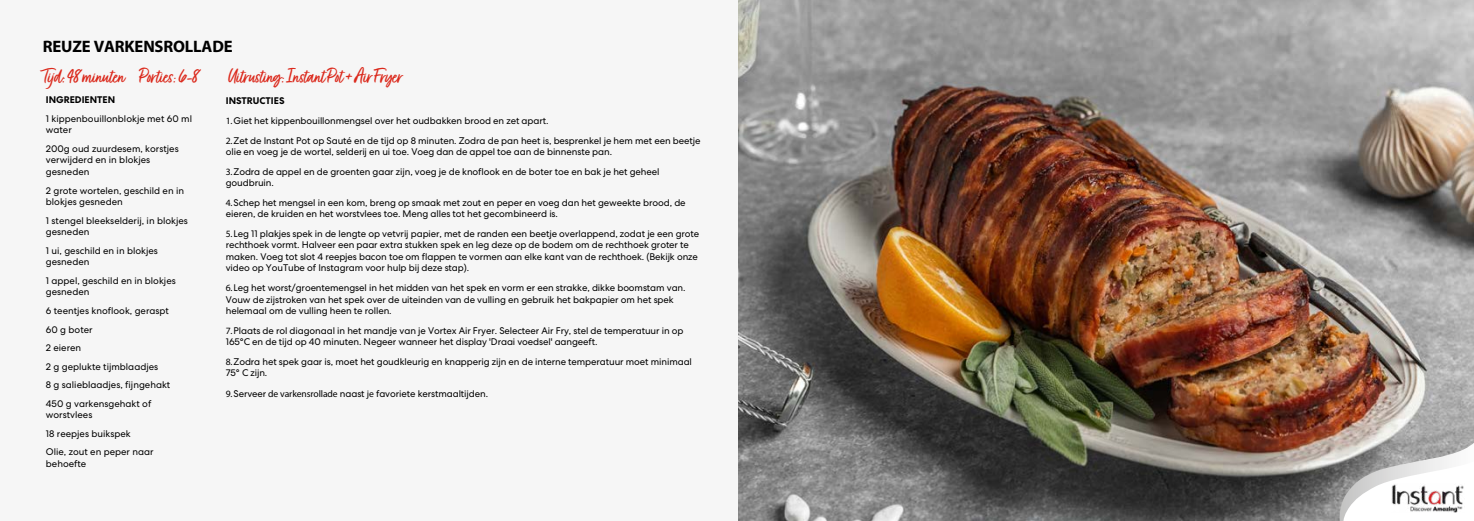
<style>
.page{position:relative;width:1474px;height:521px;background:#fff}
.page>*{position:absolute;margin:0;border:0;box-sizing:border-box;transform-origin:0 0}
.t1{font:23.62px "Fave Script Pro";letter-spacing:-.02em;color:#db291c}
.t2{font:700 16.62px "Myriad Pro";letter-spacing:-.01em;color:#000}
.t3{font:9.62px/11.5px "Centra No 2";letter-spacing:-.01em;color:#000}
.t4{font:700 9.62px "Centra No 2";color:#000}
.s1{font-weight:700}
.s2{font-family:"Myriad Pro"}
</style>
<div class="page">
<img style="left:738px;top:0;width:735px;height:521px">
<div style="left:0;top:0;width:737px;height:521px;background:#f6f6f6"></div>
<svg style="left:1339px;top:441px;width:134px;height:80px"></svg>
<img style="left:1391px;top:483px;width:73px;height:30px">
<h2 class="t2" style="left:43px;top:36px;width:191px">REUZE VARKENSROLLADE</h2>
<h1 class="t1" style="left:43px;top:61px;width:361px">Tijd: 48 minuten Porties: 6-8 Uitrusting: Instant Pot + Air Fryer</h1>
<p class="t4" style="left:46px;top:94px;width:71px">INGREDIENTEN</p>
<p class="t3" style="left:46px;top:113px;width:148px">1 kippenbouillonblokje met 60 ml water</p>
<p class="t3" style="left:46px;top:143px;width:134px">200g oud zuurdesem, korstjes verwijderd en in blokjes gesneden</p>
<p class="t3" style="left:46px;top:184px;width:140px">2 grote wortelen, geschild en in blokjes gesneden</p>
<p class="t3" style="left:46px;top:215px;width:143px">1 stengel bleekselderij, in blokjes gesneden</p>
<p class="t3" style="left:46px;top:245px;width:114px">1 ui, geschild en in blokjes gesneden</p>
<p class="t3" style="left:46px;top:275px;width:131px">1 appel, geschild en in blokjes gesneden</p>
<p class="t3" style="left:46px;top:301px;width:126px;line-height:18.6px">6 teentjes knoflook, geraspt<br>60 g boter<br>2 eieren<br>2 g geplukte tijmblaadjes<br>8 g salieblaadjes, fijngehakt<br>450 g varkensgehakt of</p>
<p class="t3" style="left:46px;top:406px;width:109px;line-height:18.6px">worstvlees<br>18 reepjes buikspek<br>Olie, zout en peper naar</p>
<p class="t3" style="left:46px;top:458px;width:42px">behoefte</p>
<p class="t3" style="left:226px;top:91px;width:476px;line-height:19.7px"><span class="s1">INSTRUCTIES<br></span><span class="s2">1.</span>Giet het kippenbouillonmengsel over het oudbakken brood en zet apart.<br><span class="s2">2.</span>Zet de Instant Pot op Sauté en de tijd op 8 minuten. Zodra de pan heet is, besprenkel je hem met een beetje</p>
<p class="t3" style="left:226px;top:142px;width:435px;line-height:19.7px">olie en voeg je de wortel, selderij en ui toe. Voeg dan de appel toe aan de binnenste pan.<br><span class="s2">3.</span>Zodra de appel en de groenten gaar zijn, voeg je de knoflook en de boter toe en bak je het geheel</p>
<p class="t3" style="left:226px;top:173px;width:461px;line-height:19.7px">goudbruin.<br><span class="s2">4.</span>Schep het mengsel in een kom, breng op smaak met zout en peper en voeg dan het geweekte brood, de</p>
<p class="t3" style="left:226px;top:204px;width:475px;line-height:19.7px">eieren, de kruiden en het worstvlees toe. Meng alles tot het gecombineerd is.<br><span class="s2">5.</span>Leg 11 plakjes spek in de lengte op vetvrij papier, met de randen een beetje overlappend, zodat je een grote</p>
<p class="t3" style="left:226px;top:239px;width:473px">rechthoek vormt. Halveer een paar extra stukken spek en leg deze op de bodem om de rechthoek groter te maken. Voeg tot slot 4 reepjes bacon toe om flappen te vormen aan elke kant van de rechthoek. (Bekijk onze video op YouTube of Instagram voor hulp bij deze stap).</p>
<p class="t3" style="left:226px;top:282px;width:461px"><span class="s2">6.</span>Leg het worst/groentemengsel in het midden van het spek en vorm er een strakke, dikke boomstam van.<br>Vouw de zijstroken van het spek over de uiteinden van de vulling en gebruik het bakpapier om het spek helemaal om de vulling heen te rollen.</p>
<p class="t3" style="left:226px;top:324px;width:459px"><span class="s2">7.</span>Plaats de rol diagonaal in het mandje van je Vortex Air Fryer. Selecteer Air Fry, stel de temperatuur in op<br>165°C en de tijd op 40 minuten. Negeer wanneer het display 'Draai voedsel' aangeeft.</p>
<p class="t3" style="left:226px;top:356px;width:467px"><span class="s2">8.</span>Zodra het spek gaar is, moet het goudkleurig en knapperig zijn en de interne temperatuur moet minimaal<br>75° C zijn.</p>
<p class="t3" style="left:226px;top:387px;width:264px"><span class="s2">9.</span>Serveer <span class="s2">de varkensrollade</span> naast <span class="s2">je</span> favoriete kerstmaaltijden.</p>
</div>
